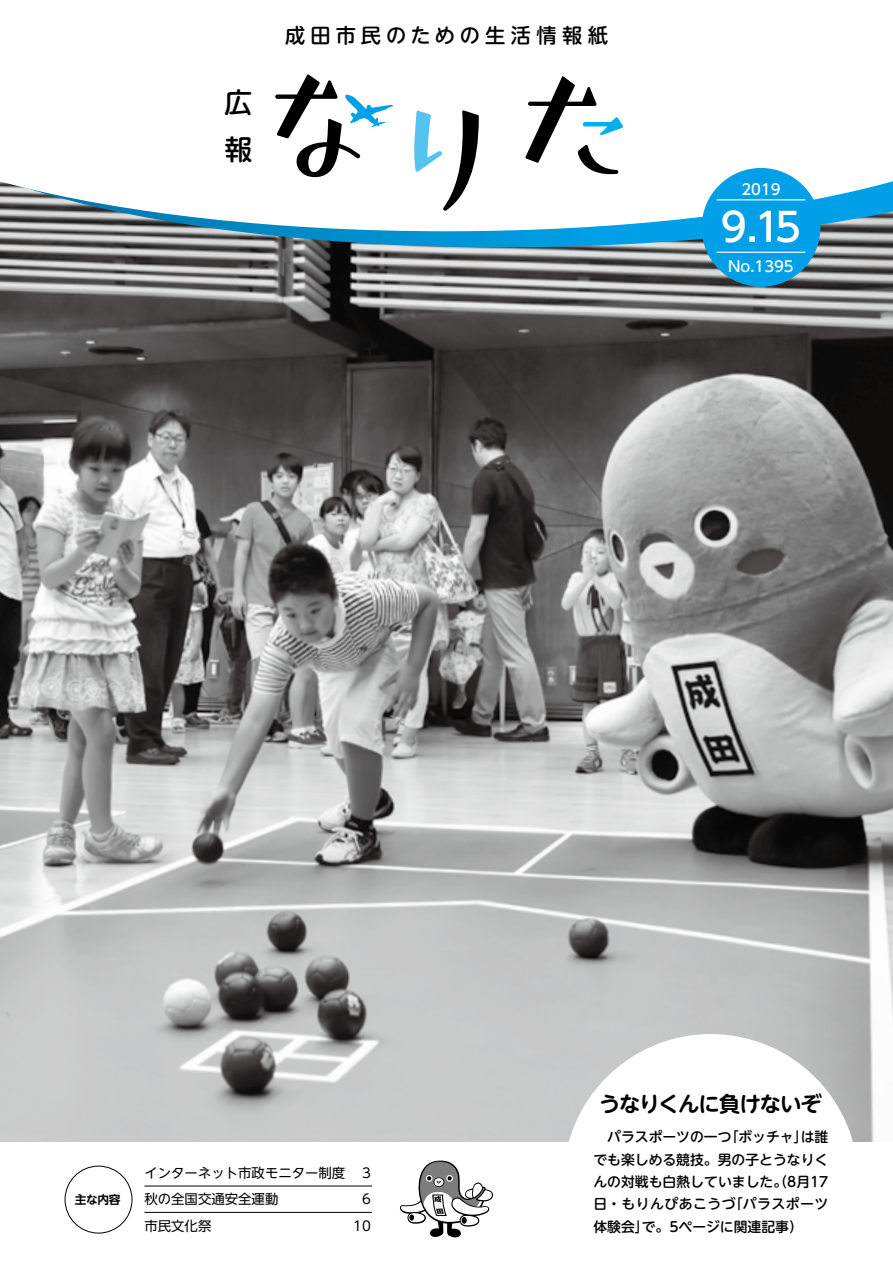
<style>
.page{position:relative;width:893px;height:1263px;background:#fff}
.page>*{position:absolute;margin:0;border:0;box-sizing:border-box;transform-origin:0 0}
.t1{font:500 39.3px "UD Shin Go Pro";color:#fff}
.t2{font:500 27.9px/47px "UD Shin M Go Pr 6";color:#000}
.t3{font:700 21.3px "UD Shin M Go Pr 6 De";letter-spacing:-.045em;color:#000}
.t4{font:500 20.25px "UD Shin M Go Pr 6";letter-spacing:.25em;color:#000}
.t5{font:500 14.85px "UD Shin Go Pro";color:#fff}
.t6{font:500 13.8px/22.4px "UD Shin M Go Pr 6";color:#000}
.t7{font:13.35px "UD Shin Go NT Pro";color:#000}
.t8{font:700 11.7px "UD Shin Go NT Pro De";color:#000}
</style>
<div class="page">
<img style="left:0;top:247px;width:893px;height:894px">
<svg style="left:0;top:231px;width:893px;height:16px"></svg>
<svg style="left:0;top:168px;width:893px;height:63px"></svg>
<div style="left:702px;top:168px;width:118px;height:119px;background:#00a0e9;border-radius:50%"></div>
<hr style="left:717px;top:199px;width:88px;height:1px;background:#fff">
<hr style="left:717px;top:252px;width:88px;height:1px;background:#fff">
<div style="left:65px;top:1166px;width:67px;height:67px;border:1px solid #000;border-radius:50%"></div>
<svg style="left:563px;top:1034px;width:295px;height:108px"></svg>
<svg style="left:525px;top:76px;width:98px;height:98px"></svg>
<svg style="left:414px;top:110px;width:65px;height:101px"></svg>
<svg style="left:275px;top:74px;width:118px;height:103px"></svg>
<hr style="left:144px;top:1186px;width:228px;height:1px;background:#000">
<hr style="left:144px;top:1212px;width:228px;height:1px;background:#000">
<svg style="left:400px;top:1160px;width:93px;height:78px"></svg>
<h2 class="t2" style="left:224px;top:77px;width:29px">広報</h2>
<h3 class="t4" style="left:285px;top:19px;width:324px">成田市民のための生活情報紙</h3>
<p class="t5" style="left:741px;top:177px;width:41px">2019</p>
<h1 class="t1" style="left:721px;top:195px;width:82px">9.15</h1>
<p class="t5" style="left:728px;top:254px;width:67px">No.1395</p>
<p class="t8" style="left:75px;top:1190px;width:47px">主な内容</p>
<p class="t7" style="left:144px;top:1161px;width:202px">インターネット市政モニター制度</p>
<p class="t7" style="left:362px;top:1161px;width:10px">3</p>
<p class="t7" style="left:144px;top:1188px;width:135px">秋の全国交通安全運動</p>
<p class="t7" style="left:362px;top:1188px;width:10px">6</p>
<p class="t7" style="left:144px;top:1215px;width:68px">市民文化祭</p>
<p class="t7" style="left:353px;top:1215px;width:19px">10</p>
<h3 class="t3" style="left:599px;top:1085px;width:224px">うなりくんに負けないぞ</h3>
<p class="t6" style="left:725px;top:1125px;width:84px">「ボッチャ」</p>
<p class="t6" style="left:593px;top:1125px;width:140px">　パラスポーツの一つ</p>
<p class="t6" style="left:593px;top:1147px;width:236px">でも楽しめる競技。男の子とうなりく</p>
<p class="t6" style="left:593px;top:1169px;width:236px">んの対戦も白熱していました。（8月17</p>
<p class="t6" style="left:729px;top:1192px;width:101px">「パラスポーツ</p>
<p class="t6" style="left:801px;top:1125px;width:29px">は誰</p>
<p class="t6" style="left:593px;top:1192px;width:211px">日・もりんぴあこうづ<br>体験会で」。5ページに関連記事(</p>
</div>
